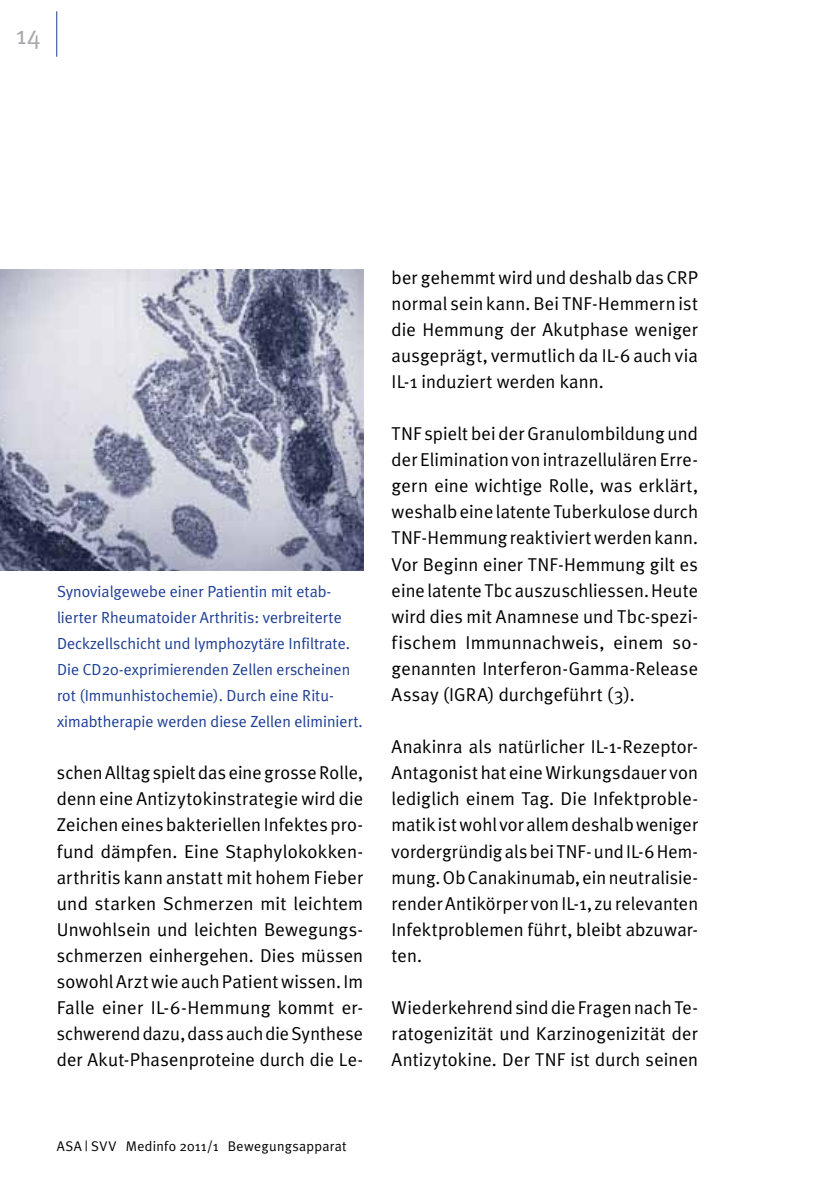
<style>
.page{position:relative;width:840px;height:1191px;background:#fff}
.page>*{position:absolute;margin:0;border:0;box-sizing:border-box;transform-origin:0 0}
.t1{font:26px "Meta Plus Normal";color:#a7a9ac}
.t2{font:18.6px/26px "Meta Plus Normal";letter-spacing:.005em;color:#000;text-align:justify}
.t3{font:16px/26px "Meta Plus Normal";color:#1c3e94}
.t4{font:14px "Meta Plus Normal";letter-spacing:.025em;color:#000}
</style>
<div class="page">
<hr style="left:56px;top:11px;width:1px;height:46px;background:#1c3e94">
<img style="left:0;top:269px;width:363px;height:301px">
<h1 class="t1" style="left:16px;top:20px;width:26px">14</h1>
<p class="t3" style="left:57px;top:578px;width:307px">Synovialgewebe einer Patientin mit etab&shy;lierter Rheumatoider Arthritis: verbreiterte Deckzellschicht und lymphozytäre Infiltrate.<br>Die CD20-exprimierenden Zellen erscheinen rot (Immunhistochemie). Durch eine Ritu&shy;ximabtherapie werden diese Zellen eliminiert.</p>
<p class="t2" style="left:57px;top:759px;width:308px">schen Alltag spielt das eine grosse Rolle, denn eine Antizytokinstrategie wird die Zeichen eines bakteriellen Infektes pro&shy;fund dämpfen. Eine Staphylokokken&shy;arthritis kann anstatt mit hohem Fieber und starken Schmerzen mit leichtem Unwohlsein und leichten Bewegungs&shy;schmerzen einhergehen. Dies müssen sowohl Arzt wie auch Patient wissen. Im Falle einer IL-6-Hemmung kommt er&shy;schwerend dazu, dass auch die Synthese der Akut-Phasenproteine durch die Le-</p>
<p class="t4" style="left:57px;top:1138px;width:291px">ASA | SVV Medinfo 2011/1 Bewegungsapparat</p>
<p class="t2" style="left:391px;top:264px;width:308px">ber gehemmt wird und deshalb das CRP normal sein kann. Bei TNF-Hemmern ist die Hemmung der Akutphase weniger ausgeprägt, vermutlich da IL-6 auch via IL-1 induziert werden kann.</p>
<p class="t2" style="left:391px;top:420px;width:308px">TNF spielt bei der Granulombildung und der Elimination von intrazellulären Erre&shy;gern eine wichtige Rolle, was erklärt, weshalb eine latente Tuberkulose durch TNF-Hemmung reaktiviert werden kann.<br>Vor Beginn einer TNF-Hemmung gilt es eine latente Tbc auszuschliessen. Heute wird dies mit Anamnese und Tbc-spezi&shy;fischem Immunnachweis, einem so&shy;genannten Interferon-Gamma-Release Assay (IGRA) durchgeführt (3).</p>
<p class="t2" style="left:391px;top:733px;width:308px">Anakinra als natürlicher IL-1-Rezeptor-Antagonist hat eine Wirkungsdauer von lediglich einem Tag. Die Infektproble&shy;matik ist wohl vor allem deshalb weniger vordergründig als bei TNF- und IL-6 Hem&shy;mung. Ob Canakinumab, ein neutralisie&shy;render Antikörper von IL-1, zu relevanten Infektproblemen führt, bleibt abzuwar&shy;ten.</p>
<p class="t2" style="left:391px;top:994px;width:308px">Wiederkehrend sind die Fragen nach Te&shy;ratogenizität und Karzinogenizität der Antizytokine. Der TNF ist durch seinen</p>
</div>
